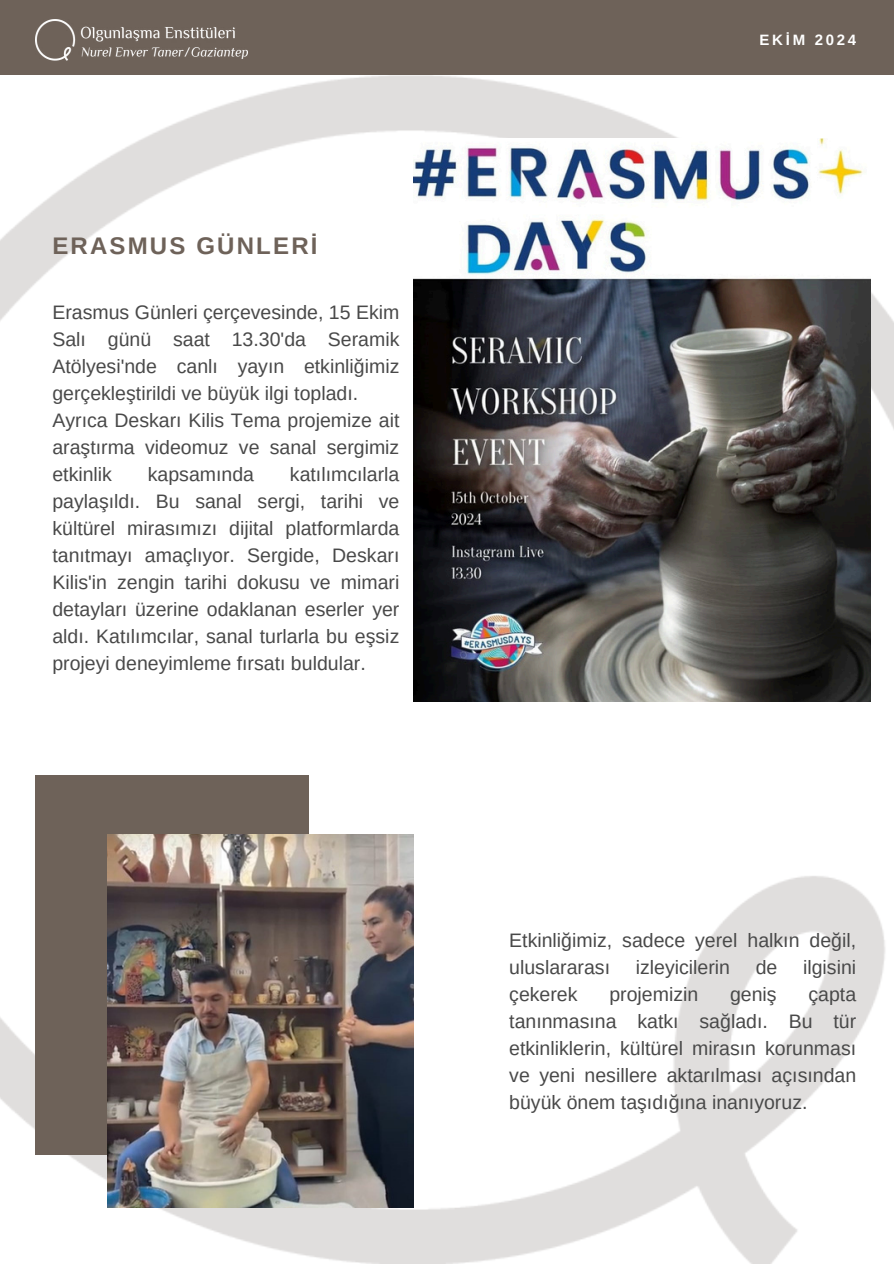
<style>
.page{position:relative;width:894px;height:1264px;background:#fff}
.page>*{position:absolute;margin:0;border:0;box-sizing:border-box;transform-origin:0 0}
.t1{font:700 24px "Arimo";letter-spacing:.09em;color:#6e6259}
.t2{font:19.5px/27px "Arimo";color:#494949}
.t3{font:700 15px "Arimo";letter-spacing:.18em;color:#fff}
</style>
<div class="page">
<div style="left:0;top:0;width:893px;height:74px;background:#6e6259"></div>
<img style="left:0;top:74px;width:893px;height:1189px">
<div style="left:35px;top:775px;width:273px;height:379px;background:#6e6259"></div>
<img style="left:413px;top:138px;width:457px;height:563px">
<img style="left:107px;top:835px;width:306px;height:372px">
<img style="left:35px;top:20px;width:212px;height:40px">
<p class="t1" style="left:52px;top:229px;width:266px">ERASMUS GÜNLERİ</p>
<p class="t2" style="left:52px;top:298px;width:348px">Erasmus Günleri çerçevesinde, 15 Ekim Salı günü saat 13.30'da Seramik Atölyesi'nde canlı yayın etkinliğimiz gerçekleştirildi ve büyük ilgi topladı.<br>Ayrıca Deskarı Kilis Tema projemize ait araştırma videomuz ve sanal sergimiz etkinlik</p>
<p class="t2" style="left:52px;top:460px;width:348px;text-align:justify;text-indent:237px">katılımcılarla paylaşıldı. Bu sanal sergi, tarihi ve kültürel mirasımızı dijital platformlarda tanıtmayı amaçlıyor. Sergide, Deskarı Kilis'in zengin tarihi dokusu ve mimari detayları üzerine odaklanan eserler yer aldı. Katılımcılar, sanal turlarla bu eşsiz projeyi deneyimleme fırsatı buldular.</p>
<p class="t2" style="left:148px;top:460px;width:108px">kapsamında</p>
<p class="t3" style="left:759px;top:29px;width:98px">EKİM 2024</p>
<p class="t2" style="left:509px;top:926px;width:348px">Etkinliğimiz, sadece yerel halkın değil, uluslararası</p>
<p class="t2" style="left:635px;top:953px;width:96px">izleyicilerin</p>
<p class="t2" style="left:755px;top:953px;width:23px">de</p>
<p class="t2" style="left:802px;top:953px;width:55px">ilgisini</p>
<p class="t2" style="left:509px;top:980px;width:70px">çekerek</p>
<p class="t2" style="left:609px;top:980px;width:90px">projemizin</p>
<p class="t2" style="left:729px;top:980px;width:48px">geniş</p>
<p class="t2" style="left:509px;top:980px;width:348px;text-align:justify;text-indent:299px">çapta tanınmasına katkı sağladı. Bu tür etkinliklerin, kültürel mirasın korunması ve yeni nesillere aktarılması açısından büyük önem taşıdığına inanıyoruz.</p>
</div>
